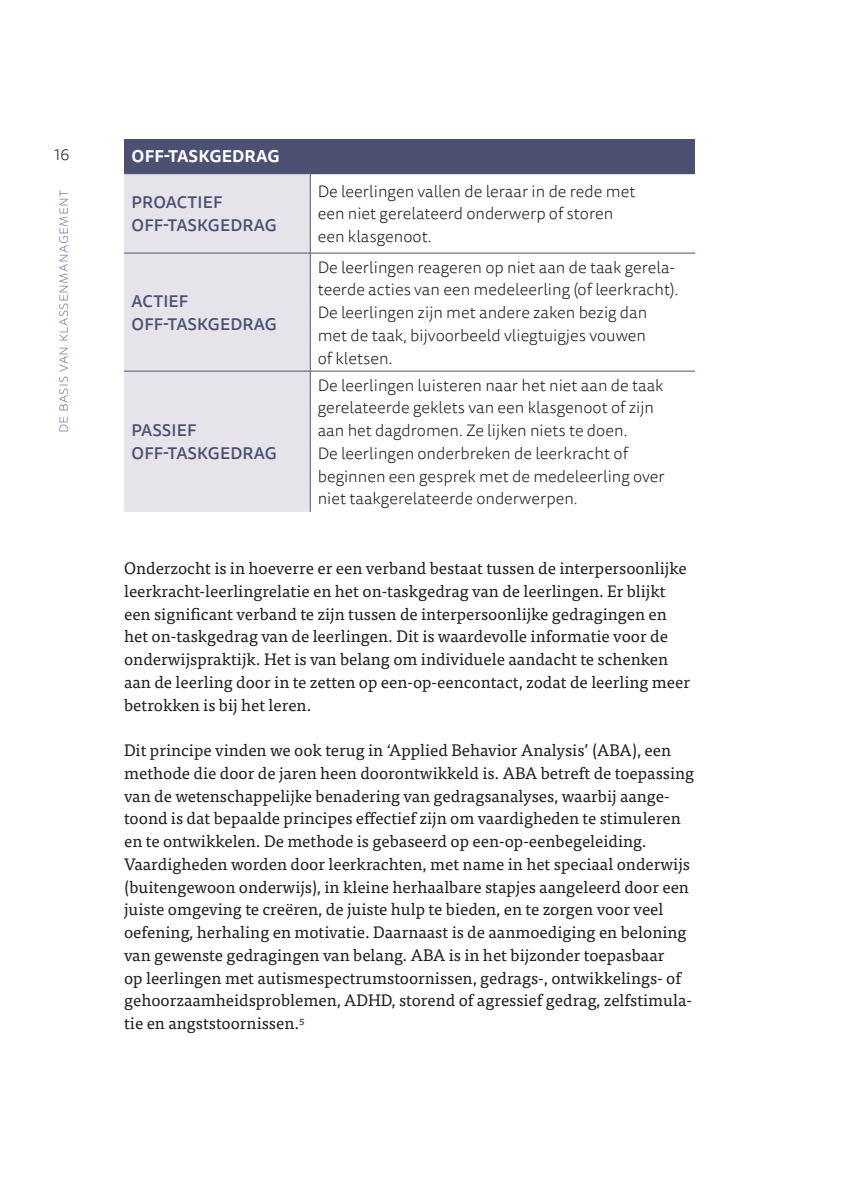
<style>
.page{position:relative;width:844px;height:1191px;background:#fff}
.page>*{position:absolute;margin:0;border:0;box-sizing:border-box;transform-origin:0 0}
.t1{font:16.62px/22.8px "Tisa Pro";color:#231f20}
.t2{font:300 16.62px/22.8px "Tisa Sans Pro";color:#231f20}
.t3{font:500 16.62px/22.8px "Tisa Sans Pro";letter-spacing:.01em;color:#4c5174}
.t4{font:700 16.62px "Tisa Sans Pro";letter-spacing:.01em;color:#fff}
.t5{font:100 15.75px "Tisa Sans Pro";letter-spacing:.02em;color:#4c5174}
.t6{font:300 15.75px "Tisa Sans Pro";color:#231f20}
</style>
<div class="page">
<div style="left:124px;top:139px;width:570px;height:35px;background:#4c5174"></div>
<div style="left:124px;top:174px;width:186px;height:338px;background:#e6e4ea"></div>
<hr style="left:310px;top:174px;width:1px;height:79px;background:#4c5174">
<hr style="left:124px;top:253px;width:186px;height:1px;background:#4c5174">
<hr style="left:310px;top:253px;width:384px;height:1px;background:#4c5174">
<hr style="left:310px;top:253px;width:1px;height:118px;background:#4c5174">
<hr style="left:124px;top:371px;width:186px;height:1px;background:#4c5174">
<hr style="left:310px;top:371px;width:384px;height:1px;background:#4c5174">
<hr style="left:310px;top:371px;width:1px;height:141px;background:#4c5174">
<p class="t6" style="left:54px;top:145px;width:17px">16</p>
<p class="t4" style="left:132px;top:144px;width:149px">OFF-TASKGEDRAG</p>
<p class="t3" style="left:132px;top:191px;width:146px">PROACTIEF<br>OFF-TASKGEDRAG</p>
<p class="t2" style="left:317px;top:180px;width:319px">De leerlingen vallen de leraar in de rede met een niet gerelateerd onderwerp of storen een klasgenoot.</p>
<p class="t5" style="left:53px;top:433px;width:245px;rotate:-90deg">de basis van klassenmanagement</p>
<p class="t2" style="left:317px;top:256px;width:362px">De leerlingen reageren op niet aan de taak gerela&shy;teerde acties van een medeleerling (of leerkracht).<br>De leerlingen zijn met andere zaken bezig dan met de taak, bijvoorbeeld vliegtuigjes vouwen<br>of kletsen.</p>
<p class="t3" style="left:132px;top:290px;width:146px">ACTIEF<br>OFF-TASKGEDRAG</p>
<p class="t2" style="left:317px;top:374px;width:348px">De leerlingen luisteren naar het niet aan de taak gerelateerde geklets van een klasgenoot of zijn aan het dagdromen. Ze lijken niets te doen.<br>De leerlingen onderbreken de leerkracht of beginnen een gesprek met de medeleerling over niet taakgerelateerde onderwerpen.</p>
<p class="t3" style="left:132px;top:419px;width:146px">PASSIEF<br>OFF-TASKGEDRAG</p>
<p class="t1" style="left:124px;top:556px;width:567px">Onderzocht is in hoeverre er een verband bestaat tussen de interpersoonlijke leerkracht-leerlingrelatie en het on-taskgedrag van de leerlingen. Er blijkt een significant verband te zijn tussen de interpersoonlijke gedragingen en het on-taskgedrag van de leerlingen. Dit is waardevolle informatie voor de onderwijspraktijk. Het is van belang om individuele aandacht te schenken aan de leerling door in te zetten op een-op-eencontact, zodat de leerling meer betrokken is bij het leren.</p>
<p class="t1" style="left:124px;top:738px;width:571px">Dit principe vinden we ook terug in ‘Applied Behavior Analysis’ (ABA), een methode die door de jaren heen doorontwikkeld is. ABA betreft de toepassing van de wetenschappelijke benadering van gedragsanalyses, waarbij aange&shy;toond is dat bepaalde principes effectief zijn om vaardigheden te stimuleren en te ontwikkelen. De methode is gebaseerd op een-op-eenbegeleiding.<br>Vaardigheden worden door leerkrachten, met name in het speciaal onderwijs (buitengewoon onderwijs), in kleine herhaalbare stapjes aangeleerd door een juiste omgeving te creëren, de juiste hulp te bieden, en te zorgen voor veel oefening, herhaling en motivatie. Daarnaast is de aanmoediging en beloning van gewenste gedragingen van belang. ABA is in het bijzonder toepasbaar<br>op leerlingen met autismespectrumstoornissen, gedrags-, ontwikkelings- of gehoorzaamheidsproblemen, ADHD, storend of agressief gedrag, zelfstimula&shy;tie en angststoornissen.<sup>5</sup></p>
</div>
